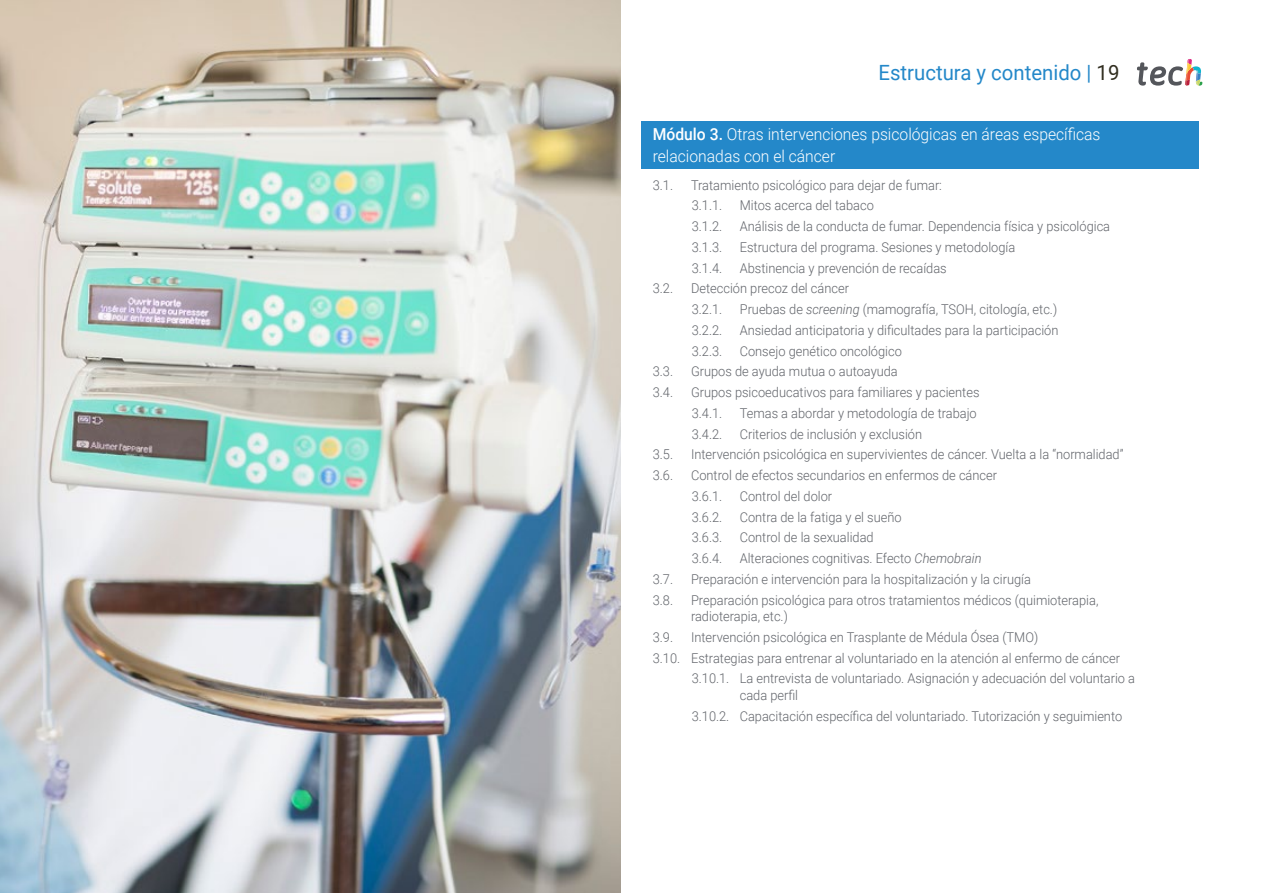
<style>
.page{position:relative;width:1263px;height:893px;background:#fff}
.page>*{position:absolute;margin:0;border:0;box-sizing:border-box;transform-origin:0 0}
.t1{font:21px "Roboto";color:#2488c9}
.t2{font:300 16.5px/22.5px "Roboto";color:#fff;scale:.95 1}
.t3{font:300 13.5px/20.7px "Roboto";color:#61646a;scale:.95 1}
.s1{color:#312e20}
.s2{font-weight:500}
.s3{font-style:italic}
</style>
<div class="page">
<svg style="left:1137px;top:59px;width:65px;height:27px"></svg>
<img style="left:0;top:0;width:621px;height:893px">
<div style="left:642px;top:121px;width:557px;height:48px;background:#2488c9"></div>
<h1 class="t1" style="left:878px;top:57px;width:242px">Estructura y contenido | <span class="s1">19</span></h1>
<p class="t2" style="left:653px;top:122px;width:473px"><span class="s2">Módulo 3.</span> Otras intervenciones psicológicas en áreas específicas relacionadas con el cáncer</p>
<p class="t3" style="left:653px;top:174px;width:23px">3.1.</p>
<p class="t3" style="left:691px;top:174px;width:266px">Tratamiento psicológico para dejar de fumar:<br>3.1.1.</p>
<p class="t3" style="left:740px;top:195px;width:143px">Mitos acerca del tabaco</p>
<p class="t3" style="left:692px;top:215px;width:34px">3.1.2.</p>
<p class="t3" style="left:740px;top:215px;width:391px">Análisis de la conducta de fumar. Dependencia física y psicológica</p>
<p class="t3" style="left:692px;top:236px;width:34px">3.1.3.</p>
<p class="t3" style="left:740px;top:236px;width:291px">Estructura del programa. Sesiones y metodología</p>
<p class="t3" style="left:692px;top:257px;width:34px">3.1.4.</p>
<p class="t3" style="left:740px;top:257px;width:219px">Abstinencia y prevención de recaídas</p>
<p class="t3" style="left:653px;top:278px;width:23px">3.2.</p>
<p class="t3" style="left:691px;top:278px;width:168px">Detección precoz del cáncer<br>3.2.1.</p>
<p class="t3" style="left:740px;top:298px;width:336px">Pruebas de <span class="s3">screening</span> (mamografía, TSOH, citología, etc.)</p>
<p class="t3" style="left:692px;top:319px;width:34px">3.2.2.</p>
<p class="t3" style="left:740px;top:319px;width:337px">Ansiedad anticipatoria y dificultades para la participación</p>
<p class="t3" style="left:692px;top:340px;width:34px">3.2.3.</p>
<p class="t3" style="left:740px;top:340px;width:172px">Consejo genético oncológico</p>
<p class="t3" style="left:653px;top:361px;width:23px">3.3.</p>
<p class="t3" style="left:691px;top:361px;width:219px">Grupos de ayuda mutua o autoayuda</p>
<p class="t3" style="left:653px;top:381px;width:23px">3.4.</p>
<p class="t3" style="left:691px;top:381px;width:305px">Grupos psicoeducativos para familiares y pacientes<br>3.4.1.</p>
<p class="t3" style="left:740px;top:402px;width:251px">Temas a abordar y metodología de trabajo</p>
<p class="t3" style="left:692px;top:423px;width:34px">3.4.2.</p>
<p class="t3" style="left:740px;top:423px;width:193px">Criterios de inclusión y exclusión</p>
<p class="t3" style="left:653px;top:444px;width:23px">3.5.</p>
<p class="t3" style="left:691px;top:444px;width:457px">Intervención psicológica en supervivientes de cáncer. Vuelta a la “normalidad”</p>
<p class="t3" style="left:653px;top:464px;width:23px">3.6.</p>
<p class="t3" style="left:691px;top:464px;width:324px">Control de efectos secundarios en enfermos de cáncer<br>3.6.1.</p>
<p class="t3" style="left:740px;top:485px;width:99px">Control del dolor</p>
<p class="t3" style="left:692px;top:506px;width:34px">3.6.2.</p>
<p class="t3" style="left:740px;top:506px;width:172px">Contra de la fatiga y el sueño</p>
<p class="t3" style="left:692px;top:527px;width:34px">3.6.3.</p>
<p class="t3" style="left:740px;top:527px;width:142px">Control de la sexualidad</p>
<p class="t3" style="left:692px;top:547px;width:34px">3.6.4.</p>
<p class="t3" style="left:740px;top:547px;width:256px">Alteraciones cognitivas. Efecto <span class="s3">Chemobrain</span></p>
<p class="t3" style="left:653px;top:568px;width:23px">3.7.</p>
<p class="t3" style="left:691px;top:568px;width:359px">Preparación e intervención para la hospitalización y la cirugía</p>
<p class="t3" style="left:653px;top:589px;width:23px">3.8.</p>
<p class="t3" style="left:691px;top:591px;width:430px;line-height:16.5px">Preparación psicológica para otros tratamientos médicos (quimioterapia, radioterapia, etc.)</p>
<p class="t3" style="left:653px;top:626px;width:23px">3.9.</p>
<p class="t3" style="left:691px;top:626px;width:367px">Intervención psicológica en Trasplante de Médula Ósea (TMO)</p>
<p class="t3" style="left:653px;top:647px;width:493px">3.10. Estrategias para entrenar al voluntariado en la atención al enfermo de cáncer</p>
<p class="t3" style="left:692px;top:668px;width:468px">3.10.1. La entrevista de voluntariado. Asignación y adecuación del voluntario a</p>
<p class="t3" style="left:692px;top:684px;width:455px;text-indent:48px">cada perfil<br>3.10.2. Capacitación específica del voluntariado. Tutorización y seguimiento</p>
</div>
